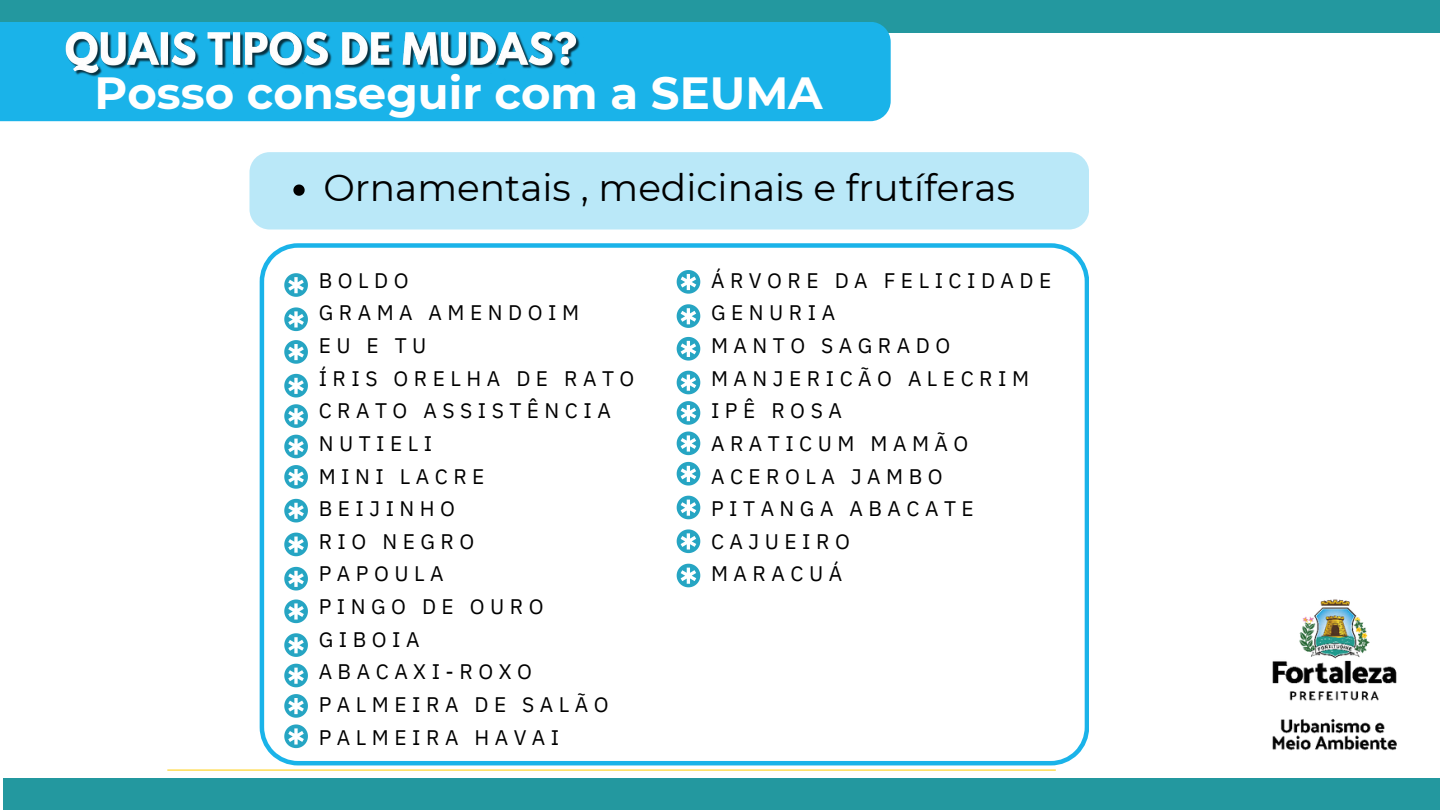
<style>
.page{position:relative;width:1440px;height:810px;background:#fff}
.page>*{position:absolute;margin:0;border:0;box-sizing:border-box;transform-origin:0 0}
.t1{font:700 45px "Montserrat";color:#fff}
.t2{font:37.5px "Montserrat";color:#000}
.t3{font:21px/32.7px "IBM Plex Sans";letter-spacing:.26em;color:#000}
</style>
<div class="page">
<hr style="left:167px;top:770px;width:889px;height:1px;background:#fc0">
<div style="left:0;top:0;width:1440px;height:32px;background:#23989f"></div>
<div style="left:0;top:22px;width:891px;height:99px;background:#1ab3e9"></div>
<img style="left:63px;top:29px;width:520px;height:51px">
<svg style="left:260px;top:243px;width:829px;height:522px"></svg>
<svg style="left:284px;top:273px;width:24px;height:24px"></svg>
<svg style="left:284px;top:307px;width:24px;height:24px"></svg>
<svg style="left:284px;top:340px;width:24px;height:24px"></svg>
<svg style="left:284px;top:374px;width:24px;height:23px"></svg>
<svg style="left:284px;top:404px;width:24px;height:24px"></svg>
<svg style="left:284px;top:435px;width:24px;height:23px"></svg>
<svg style="left:284px;top:465px;width:24px;height:24px"></svg>
<svg style="left:284px;top:499px;width:24px;height:23px"></svg>
<svg style="left:284px;top:533px;width:24px;height:23px"></svg>
<svg style="left:284px;top:567px;width:24px;height:23px"></svg>
<svg style="left:284px;top:600px;width:24px;height:23px"></svg>
<svg style="left:284px;top:633px;width:24px;height:24px"></svg>
<svg style="left:284px;top:664px;width:24px;height:23px"></svg>
<svg style="left:284px;top:694px;width:24px;height:24px"></svg>
<svg style="left:284px;top:724px;width:24px;height:24px"></svg>
<svg style="left:677px;top:270px;width:23px;height:24px"></svg>
<svg style="left:677px;top:304px;width:23px;height:24px"></svg>
<svg style="left:677px;top:337px;width:23px;height:24px"></svg>
<svg style="left:677px;top:371px;width:23px;height:23px"></svg>
<svg style="left:677px;top:401px;width:23px;height:24px"></svg>
<svg style="left:677px;top:432px;width:23px;height:23px"></svg>
<svg style="left:677px;top:462px;width:23px;height:24px"></svg>
<svg style="left:677px;top:496px;width:23px;height:23px"></svg>
<svg style="left:677px;top:529px;width:23px;height:24px"></svg>
<svg style="left:677px;top:564px;width:23px;height:23px"></svg>
<img style="left:1272px;top:599px;width:125px;height:152px">
<div style="left:4px;top:778px;width:1436px;height:32px;background:#23989f"></div>
<div style="left:249px;top:152px;width:840px;height:78px;background:#bae8f8;border-radius:20px"></div>
<svg style="left:293px;top:185px;width:12px;height:11px"></svg>
<p class="t1" style="left:95px;top:65px;width:730px">Posso conseguir com a SEUMA</p>
<p class="t2" style="left:323px;top:165px;width:693px">Ornamentais , medicinais e frutíferas</p>
<h1 class="t3" style="left:319px;top:264px;width:92px">BOLDO</h1>
<p class="t3" style="left:319px;top:296px;width:262px">GRAMA AMENDOIM</p>
<p class="t3" style="left:319px;top:329px;width:109px">EU E TU</p>
<p class="t3" style="left:319px;top:361px;width:317px">ÍRIS ORELHA DE RATO</p>
<p class="t3" style="left:319px;top:394px;width:294px">CRATO ASSISTÊNCIA<br>NUTIELI</p>
<p class="t3" style="left:319px;top:459px;width:167px">MINI LACRE</p>
<p class="t3" style="left:319px;top:492px;width:138px">BEIJINHO</p>
<p class="t3" style="left:319px;top:525px;width:157px">RIO NEGRO</p>
<p class="t3" style="left:319px;top:557px;width:126px">PAPOULA</p>
<p class="t3" style="left:319px;top:590px;width:227px">PINGO DE OURO</p>
<p class="t3" style="left:319px;top:622px;width:102px">GIBOIA</p>
<p class="t3" style="left:319px;top:655px;width:291px">ABACAXI-ROXO<br>PALMEIRA DE SALÃO<br>PALMEIRA HAVAI</p>
<p class="t3" style="left:711px;top:264px;width:342px">ÁRVORE DA FELICIDADE</p>
<p class="t3" style="left:711px;top:296px;width:126px">GENURIA</p>
<p class="t3" style="left:711px;top:329px;width:320px">MANTO SAGRADO<br>MANJERICÃO ALECRIM</p>
<p class="t3" style="left:711px;top:394px;width:132px">IPÊ ROSA</p>
<p class="t3" style="left:711px;top:427px;width:259px">ARATICUM MAMÃO</p>
<p class="t3" style="left:711px;top:459px;width:233px">ACEROLA JAMBO</p>
<p class="t3" style="left:711px;top:492px;width:264px">PITANGA ABACATE<br>CAJUEIRO</p>
<p class="t3" style="left:711px;top:557px;width:133px">MARACUÁ</p>
</div>
